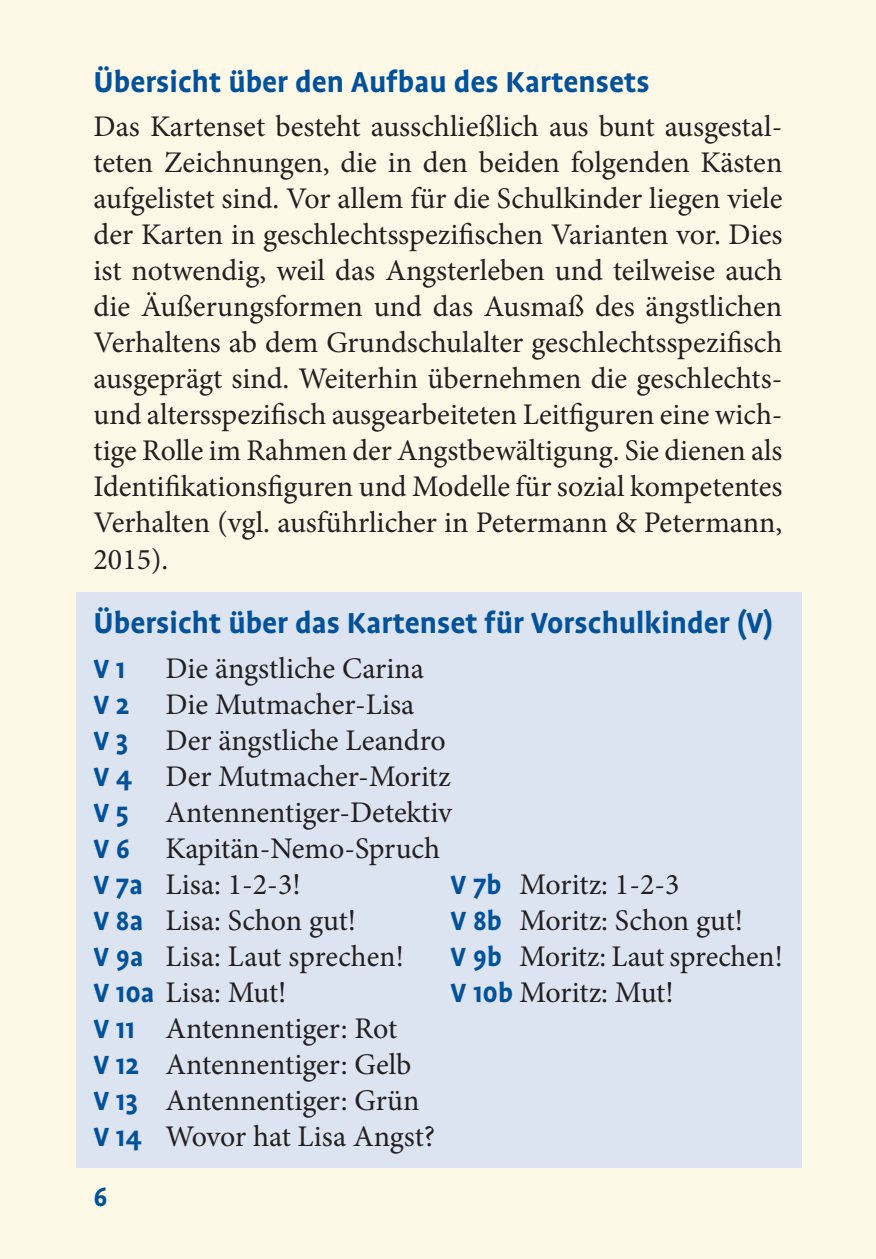
<style>
.page{position:relative;width:876px;height:1259px;background:#fef9e7}
.page>*{position:absolute;margin:0;border:0;box-sizing:border-box;transform-origin:0 0}
.t1{font:700 33px "Profile OT";color:#01519b}
.t2{font:30px/36px "Minion Pro";letter-spacing:-.005em;color:#231f20}
.t3{font:700 30px "Profile OT";color:#01519b}
.s1{font-family:"Profile OT";font-weight:700;color:#01519b}
</style>
<div class="page">
<div style="left:76px;top:593px;width:725px;height:575px;background:#dde4f1"></div>
<p class="t1" style="left:94px;top:64px;width:558px">Übersicht über den Aufbau des Kartensets</p>
<p class="t2" style="left:94px;top:109px;width:690px;text-align:justify">Das Kartenset besteht ausschließlich aus bunt ausgestal&shy;teten Zeichnungen, die in den beiden folgenden Kästen aufgelistet sind. Vor allem für die Schulkinder liegen viele der Karten in geschlechtsspezifischen Varianten vor. Dies ist notwendig, weil das Angsterleben und teilweise auch die Äußerungsformen und das Ausmaß des ängstlichen Verhaltens ab dem Grundschulalter geschlechtsspezifisch ausgeprägt sind. Weiterhin übernehmen die geschlechts&shy;und altersspezifisch ausgearbeiteten Leitfiguren eine wich&shy;tige Rolle im Rahmen der Angstbewältigung. Sie dienen als Identifikationsfiguren und Modelle für sozial kompetentes Verhalten (vgl. ausführlicher in Petermann &amp; Petermann, 2015).</p>
<p class="t1" style="left:94px;top:605px;width:681px">Übersicht über das Kartenset für Vorschulkinder (V)</p>
<p class="t3" style="left:94px;top:652px;width:33px">V 1</p>
<p class="t2" style="left:94px;top:650px;width:360px;text-indent:72px">Die ängstliche Carina<br><span class="s1">V 2</span> Die Mutmacher-Lisa<br><span class="s1">V 3</span> Der ängstliche Leandro<br><span class="s1">V 4</span> Der Mutmacher-Moritz<br><span class="s1">V 5</span> Antennentiger-Detektiv<br><span class="s1">V 6</span> Kapitän-Nemo-Spruch<br><span class="s1">V 7a</span> Lisa: 1-2-3!</p>
<p class="t2" style="left:451px;top:866px;width:230px"><span class="s1">V 7b</span> Moritz: 1-2-3</p>
<p class="t2" style="left:94px;top:902px;width:264px"><span class="s1">V 8a</span> Lisa: Schon gut!</p>
<p class="t2" style="left:451px;top:902px;width:294px"><span class="s1">V 8b</span> Moritz: Schon gut!</p>
<p class="t2" style="left:94px;top:938px;width:312px"><span class="s1">V 9a</span> Lisa: Laut sprechen!</p>
<p class="t2" style="left:451px;top:938px;width:334px"><span class="s1">V 9b</span> Moritz: Laut sprechen!</p>
<p class="t2" style="left:94px;top:974px;width:195px"><span class="s1">V 10a</span> Lisa: Mut!</p>
<p class="t2" style="left:451px;top:974px;width:225px"><span class="s1">V 10b</span> Moritz: Mut!</p>
<p class="t2" style="left:94px;top:1010px;width:343px"><span class="s1">V 11</span> Antennentiger: Rot<br><span class="s1">V 12</span> Antennentiger: Gelb<br><span class="s1">V 13</span> Antennentiger: Grün<br><span class="s1">V 14</span> Wovor hat Lisa Angst?</p>
<p class="t3" style="left:94px;top:1180px;width:16px">6</p>
</div>
